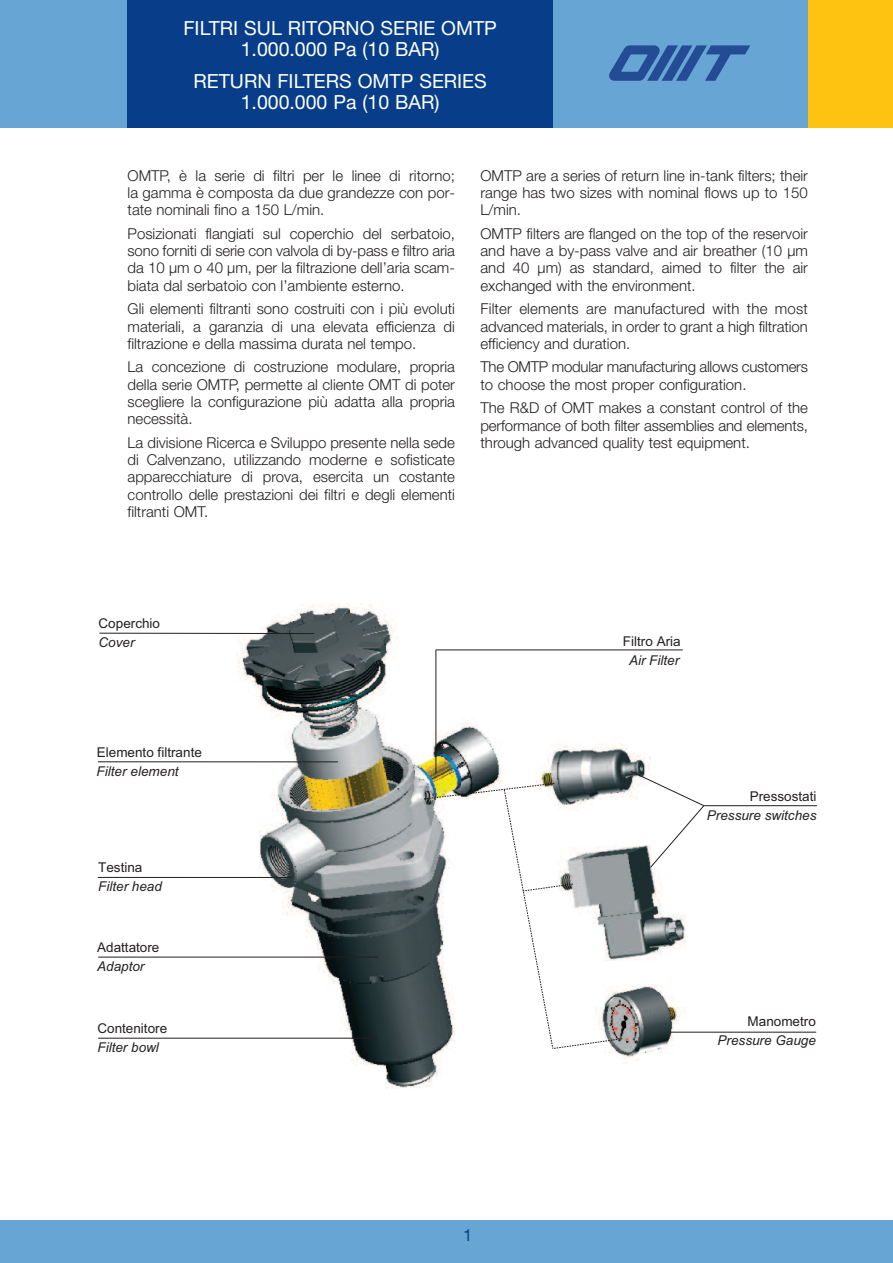
<style>
.page{position:relative;width:893px;height:1263px;background:#fff}
.page>*{position:absolute;margin:0;border:0;box-sizing:border-box;transform-origin:0 0}
.t1{font:19.5px/21px "Helvetica Neue";color:#fff;text-align:center}
.t2{font:16.5px "Helvetica Neue";color:#083e89}
.t3{font:300 15px/17.2px "Helvetica Neue";color:#231f20;text-align:justify}
.t4{font:13.5px "Arial";color:#231f20}
.t5{font:italic 13.5px "Arial";color:#231f20}
</style>
<div class="page">
<div style="left:0;top:0;width:893px;height:128px;background:#67a5d4"></div>
<svg style="left:609px;top:45px;width:141px;height:36px"></svg>
<div style="left:128px;top:0;width:425px;height:128px;background:#083e89"></div>
<div style="left:808px;top:0;width:85px;height:128px;background:#fec210"></div>
<div style="left:0;top:1220px;width:893px;height:43px;background:#67a5d4"></div>
<img style="left:535px;top:743px;width:183px;height:320px">
<img style="left:237px;top:604px;width:268px;height:485px">
<hr style="left:704px;top:805px;width:113px;height:1px;background:#231f20">
<hr style="left:436px;top:649px;width:247px;height:1px;background:#231f20">
<hr style="left:435px;top:650px;width:1px;height:123px;background:#231f20">
<svg style="left:630px;top:770px;width:75px;height:98px"></svg>
<hr style="left:670px;top:1032px;width:146px;height:1px;background:#231f20">
<hr style="left:98px;top:761px;width:240px;height:1px;background:#231f20">
<hr style="left:98px;top:877px;width:194px;height:1px;background:#231f20">
<svg style="left:246px;top:670px;width:116px;height:29px;background:#444d4e"></svg>
<hr style="left:99px;top:633px;width:215px;height:1px;background:#231f20">
<hr style="left:98px;top:957px;width:280px;height:1px;background:#231f20">
<hr style="left:98px;top:1038px;width:280px;height:1px;background:#231f20">
<svg style="left:423px;top:783px;width:200px;height:266px"></svg>
<h1 class="t1" style="left:183px;top:20px;width:315px">FILTRI SUL RITORNO SERIE OMTP<br>1.000.000 Pa (10 BAR)</h1>
<h1 class="t1" style="left:193px;top:72px;width:295px">RETURN FILTERS OMTP SERIES<br>1.000.000 Pa (10 BAR)</h1>
<p class="t3" style="left:128px;top:168px;width:329px">OMTP, è la serie di filtri per le linee di ritorno; la gamma è composta da due grandezze con por&shy;tate nominali fino a 150 L/min.</p>
<p class="t3" style="left:128px;top:226px;width:329px">Posizionati flangiati sul coperchio del serbatoio, sono forniti di serie con valvola di by-pass e filtro aria da 10 µm o 40 µm, per la filtrazione dell’aria scam&shy;biata dal serbatoio con l’ambiente esterno.</p>
<p class="t3" style="left:128px;top:302px;width:329px">Gli elementi filtranti sono costruiti con i più evoluti materiali, a garanzia di una elevata efficienza di filtrazione e della massima durata nel tempo.</p>
<p class="t3" style="left:128px;top:360px;width:329px">La concezione di costruzione modulare, propria della serie OMTP, permette al cliente OMT di poter scegliere la configurazione più adatta alla propria necessità.</p>
<p class="t3" style="left:128px;top:435px;width:329px">La divisione Ricerca e Sviluppo presente nella sede di Calvenzano, utilizzando moderne e sofisticate apparecchiature di prova, esercita un costante controllo delle prestazioni dei filtri e degli elementi filtranti OMT.</p>
<p class="t3" style="left:480px;top:168px;width:329px">OMTP are a series of return line in-tank filters; their range has two sizes with nominal flows up to 150<br>L/min.</p>
<p class="t3" style="left:480px;top:226px;width:329px">OMTP filters are flanged on the top of the reservoir and have a by-pass valve and air breather (10 µm and 40 µm) as standard, aimed to filter the air exchanged with the environment.</p>
<p class="t3" style="left:480px;top:302px;width:329px">Filter elements are manufactured with the most advanced materials, in order to grant a high filtration efficiency and duration.</p>
<p class="t3" style="left:480px;top:360px;width:329px">The OMTP modular manufacturing allows customers to choose the most proper configuration.</p>
<p class="t3" style="left:480px;top:401px;width:329px">The R&amp;D of OMT makes a constant control of the performance of both filter assemblies and elements, through advanced quality test equipment.</p>
<p class="t4" style="left:99px;top:615px;width:63px">Coperchio</p>
<p class="t5" style="left:99px;top:634px;width:38px">Cover</p>
<p class="t4" style="left:97px;top:744px;width:107px">Elemento filtrante</p>
<p class="t5" style="left:97px;top:763px;width:84px">Filter element</p>
<p class="t4" style="left:98px;top:860px;width:46px">Testina</p>
<p class="t5" style="left:98px;top:879px;width:65px">Filter head</p>
<p class="t4" style="left:97px;top:939px;width:64px">Adattatore</p>
<p class="t5" style="left:97px;top:958px;width:49px">Adaptor</p>
<p class="t4" style="left:97px;top:1021px;width:71px">Contenitore</p>
<p class="t5" style="left:97px;top:1040px;width:63px">Filter bowl</p>
<p class="t4" style="left:623px;top:633px;width:59px">Filtro Aria</p>
<p class="t5" style="left:629px;top:652px;width:52px">Air Filter</p>
<p class="t4" style="left:750px;top:789px;width:68px">Pressostati</p>
<p class="t5" style="left:707px;top:808px;width:111px">Pressure switches</p>
<p class="t4" style="left:748px;top:1014px;width:70px">Manometro</p>
<p class="t5" style="left:718px;top:1033px;width:100px">Pressure Gauge</p>
<p class="t2" style="left:463px;top:1229px;width:11px">1</p>
</div>
